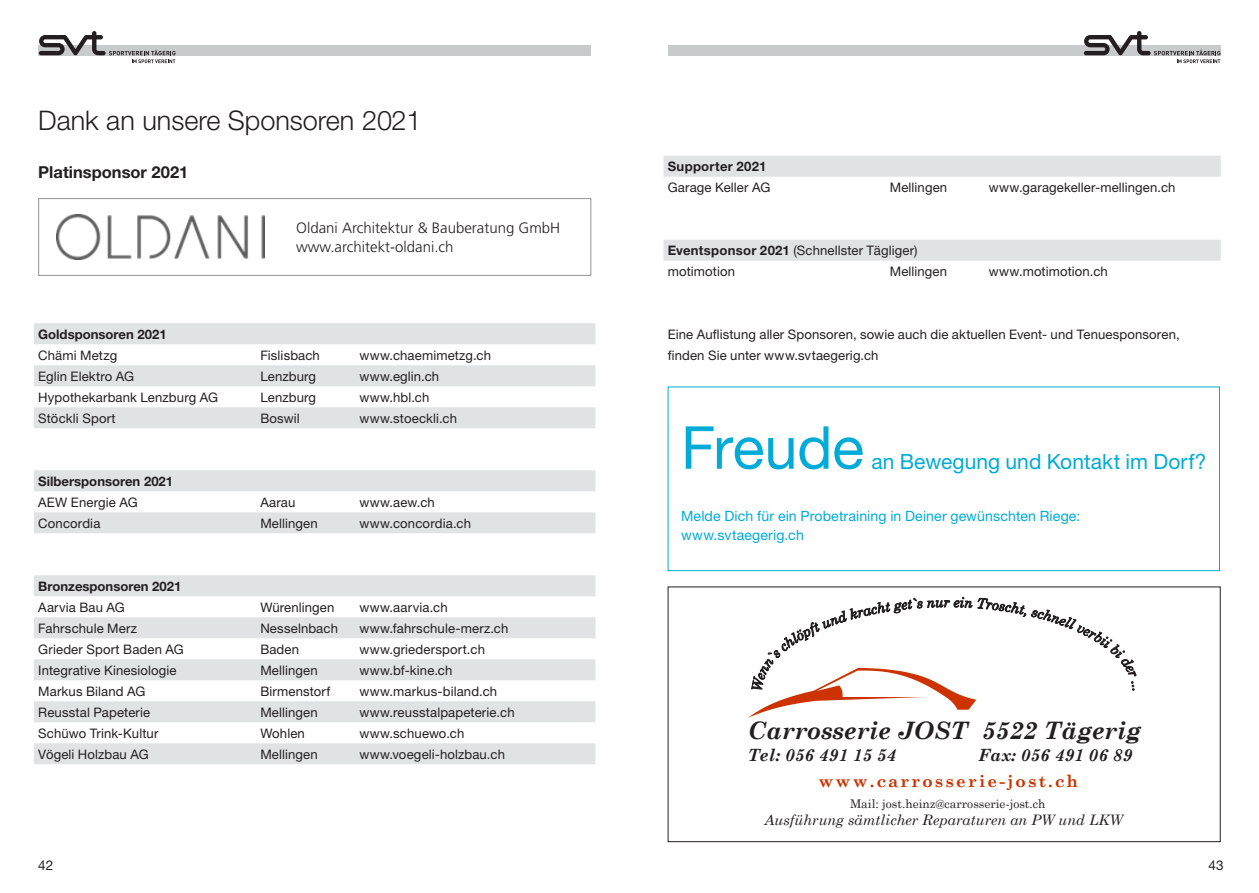
<style>
.page{position:relative;width:1259px;height:893px;background:#fff}
.page>*{position:absolute;margin:0;border:0;box-sizing:border-box;transform-origin:0 0}
.grundschrift{font:59.25px "Helvetica Neue LT Std";letter-spacing:-.005em;color:#00abd7}
.Titel{font:300 27px "Helvetica Neue LT Std";color:#231f20}
.t1{font:italic 700 24.15px "Century Schoolbook";color:#231f20}
.grundschrift-2{font:21px "Helvetica Neue LT Std";letter-spacing:.005em;color:#00abd7}
.t2{font:700 16.95px/26px "Century Schoolbook";letter-spacing:.13em;color:#c30}
.t3{font:italic 700 16.95px "Century Schoolbook";color:#231f20}
.t4{font:700 16.5px "Helvetica Neue LT Std";color:#231f20}
.t5{font:300 15px "Frutiger";color:#231f20}
.t6{font:italic 14.4px "Century Schoolbook";color:#231f20}
.grundschrift-3{font:14.1px "Helvetica Neue LT Std";letter-spacing:.01em;color:#00abd7}
.t7{font:13.5px "Helvetica Neue LT Std";color:#231f20}
.grundschrift-4{font:13.2px/21px "Helvetica Neue LT Std";letter-spacing:.01em;color:#231f20}
.grundschrift-5{font:700 13.2px "Helvetica Neue LT Std";color:#231f20}
.t8{font:12px "Century Schoolbook";color:#231f20}
.s1{font-weight:700}
.s2{font-style:italic;color:#231f20}
</style>
<div class="page">
<div style="left:38px;top:45px;width:553px;height:11px;background:#c9cacc"></div>
<svg style="left:39px;top:31px;width:136px;height:32px"></svg>
<div style="left:668px;top:45px;width:552px;height:11px;background:#c9cacc"></div>
<svg style="left:1083px;top:31px;width:137px;height:32px"></svg>
<div style="left:663px;top:156px;width:557px;height:21px;background:#e1e2e4"></div>
<div style="left:663px;top:240px;width:557px;height:21px;background:#e1e2e4"></div>
<div style="left:38px;top:198px;width:553px;height:78px;border:1px solid #939598"></div>
<div style="left:34px;top:323px;width:561px;height:21px;background:#e1e2e4"></div>
<div style="left:34px;top:365px;width:561px;height:21px;background:#e1e2e4"></div>
<div style="left:34px;top:407px;width:561px;height:21px;background:#e1e2e4"></div>
<div style="left:34px;top:470px;width:561px;height:21px;background:#e1e2e4"></div>
<div style="left:34px;top:512px;width:561px;height:21px;background:#e1e2e4"></div>
<div style="left:34px;top:575px;width:561px;height:21px;background:#e1e2e4"></div>
<div style="left:34px;top:617px;width:561px;height:21px;background:#e1e2e4"></div>
<div style="left:34px;top:659px;width:561px;height:21px;background:#e1e2e4"></div>
<div style="left:34px;top:701px;width:561px;height:21px;background:#e1e2e4"></div>
<div style="left:34px;top:743px;width:561px;height:21px;background:#e1e2e4"></div>
<img style="left:56px;top:214px;width:208px;height:45px">
<svg style="left:748px;top:596px;width:388px;height:122px"></svg>
<div style="left:668px;top:587px;width:552px;height:255px;border:1px solid #231f20"></div>
<div style="left:668px;top:387px;width:551px;height:184px;border:1px solid #00abd7"></div>
<p class="Titel" style="left:38px;top:104px;width:384px">Dank an unsere Sponsoren 2021</p>
<p class="t4" style="left:38px;top:162px;width:152px">Platinsponsor 2021</p>
<p class="t5" style="left:296px;top:219px;width:265px">Oldani Architektur &amp; Bauberatung GmbH</p>
<p class="t5" style="left:296px;top:239px;width:159px">www.architekt-oldani.ch</p>
<p class="grundschrift-5" style="left:38px;top:326px;width:130px">Goldsponsoren 2021</p>
<p class="grundschrift-4" style="left:38px;top:345px;width:80px">Chämi Metzg</p>
<p class="grundschrift-4" style="left:260px;top:345px;width:61px">Fislisbach</p>
<p class="grundschrift-4" style="left:359px;top:345px;width:133px">www.chaemimetzg.ch</p>
<p class="grundschrift-4" style="left:38px;top:366px;width:97px">Eglin Elektro AG</p>
<p class="grundschrift-4" style="left:260px;top:366px;width:57px">Lenzburg</p>
<p class="grundschrift-4" style="left:359px;top:366px;width:81px">www.eglin.ch</p>
<p class="grundschrift-4" style="left:38px;top:387px;width:181px">Hypothekarbank Lenzburg AG</p>
<p class="grundschrift-4" style="left:260px;top:387px;width:57px">Lenzburg</p>
<p class="grundschrift-4" style="left:359px;top:387px;width:71px">www.hbl.ch</p>
<p class="grundschrift-4" style="left:38px;top:408px;width:79px">Stöckli Sport</p>
<p class="grundschrift-4" style="left:260px;top:408px;width:41px">Boswil</p>
<p class="grundschrift-4" style="left:359px;top:408px;width:99px">www.stoeckli.ch</p>
<p class="grundschrift-5" style="left:38px;top:473px;width:136px">Silbersponsoren 2021</p>
<p class="grundschrift-4" style="left:38px;top:492px;width:101px">AEW Energie AG</p>
<p class="grundschrift-4" style="left:260px;top:492px;width:37px">Aarau</p>
<p class="grundschrift-4" style="left:359px;top:492px;width:77px">www.aew.ch</p>
<p class="grundschrift-4" style="left:38px;top:513px;width:64px">Concordia</p>
<p class="grundschrift-4" style="left:260px;top:513px;width:59px">Mellingen</p>
<p class="grundschrift-4" style="left:359px;top:513px;width:113px">www.concordia.ch</p>
<p class="grundschrift-5" style="left:38px;top:578px;width:145px">Bronzesponsoren 2021</p>
<p class="grundschrift-4" style="left:38px;top:597px;width:88px">Aarvia Bau AG</p>
<p class="grundschrift-4" style="left:260px;top:597px;width:76px">Würenlingen</p>
<p class="grundschrift-4" style="left:359px;top:597px;width:90px">www.aarvia.ch</p>
<p class="grundschrift-4" style="left:38px;top:618px;width:100px">Fahrschule Merz</p>
<p class="grundschrift-4" style="left:260px;top:618px;width:79px">Nesselnbach</p>
<p class="grundschrift-4" style="left:359px;top:618px;width:151px">www.fahrschule-merz.ch</p>
<p class="grundschrift-4" style="left:38px;top:639px;width:147px">Grieder Sport Baden AG</p>
<p class="grundschrift-4" style="left:260px;top:639px;width:40px">Baden</p>
<p class="grundschrift-4" style="left:359px;top:639px;width:127px">www.griedersport.ch</p>
<p class="grundschrift-4" style="left:38px;top:660px;width:140px">Integrative Kinesiologie</p>
<p class="grundschrift-4" style="left:260px;top:660px;width:59px">Mellingen</p>
<p class="grundschrift-4" style="left:359px;top:660px;width:95px">www.bf-kine.ch</p>
<p class="grundschrift-4" style="left:38px;top:681px;width:109px">Markus Biland AG</p>
<p class="grundschrift-4" style="left:260px;top:681px;width:72px">Birmenstorf</p>
<p class="grundschrift-4" style="left:359px;top:681px;width:139px">www.markus-biland.ch</p>
<p class="grundschrift-4" style="left:38px;top:702px;width:113px">Reusstal Papeterie</p>
<p class="grundschrift-4" style="left:260px;top:702px;width:59px">Mellingen</p>
<p class="grundschrift-4" style="left:359px;top:702px;width:157px">www.reusstalpapeterie.ch</p>
<p class="grundschrift-4" style="left:38px;top:723px;width:122px">Schüwo Trink-Kultur</p>
<p class="grundschrift-4" style="left:260px;top:723px;width:46px">Wohlen</p>
<p class="grundschrift-4" style="left:359px;top:723px;width:106px">www.schuewo.ch</p>
<p class="grundschrift-4" style="left:38px;top:744px;width:112px">Vögeli Holzbau AG</p>
<p class="grundschrift-4" style="left:260px;top:744px;width:59px">Mellingen</p>
<p class="grundschrift-4" style="left:359px;top:744px;width:147px">www.voegeli-holzbau.ch</p>
<p class="grundschrift-4" style="left:668px;top:156px;width:104px"><span class="s1">Supporter 2021<br></span>Garage Keller AG</p>
<p class="grundschrift-4" style="left:890px;top:177px;width:59px">Mellingen</p>
<p class="grundschrift-4" style="left:989px;top:177px;width:188px">www.garagekeller-mellingen.ch</p>
<p class="grundschrift-4" style="left:668px;top:240px;width:251px"><span class="s1">Eventsponsor 2021</span> (Schnellster Tägliger) motimotion</p>
<p class="grundschrift-4" style="left:890px;top:261px;width:59px">Mellingen</p>
<p class="grundschrift-4" style="left:989px;top:261px;width:121px">www.motimotion.ch</p>
<p class="grundschrift-4" style="left:668px;top:324px;width:513px">Eine Auflistung aller Sponsoren, sowie auch die aktuellen Event- und Tenuesponsoren, finden Sie unter www.svtaegerig.ch</p>
<p class="grundschrift" style="left:681px;top:412px;width:184px">Freude</p>
<p class="grundschrift-2" style="left:871px;top:449px;width:336px">an Bewegung und Kontakt im Dorf?</p>
<p class="grundschrift-3" style="left:681px;top:507px;width:401px">Melde Dich für ein Probetraining in Deiner gewünschten Riege:</p>
<p class="grundschrift-3" style="left:681px;top:527px;width:124px">www.svtaegerig.ch</p>
<p class="t1" style="left:748px;top:712px;width:395px">Carrosserie JOST 5522 Tägerig</p>
<p class="t3" style="left:748px;top:742px;width:150px">Tel: 056 491 15 54</p>
<p class="t2" style="left:818px;top:741px;width:315px;text-indent:160px"><span class="s2">Fax: 056 491 06 89 </span>www.carrosserie-jost.ch</p>
<p class="t8" style="left:850px;top:794px;width:197px">Mail: jost.heinz@carrosserie-jost.ch</p>
<p class="t6" style="left:764px;top:809px;width:360px">Ausführung sämtlicher Reparaturen an PW und LKW</p>
<p class="t7" style="left:38px;top:857px;width:17px">42</p>
<p class="t7" style="left:1208px;top:857px;width:17px">43</p>
</div>
